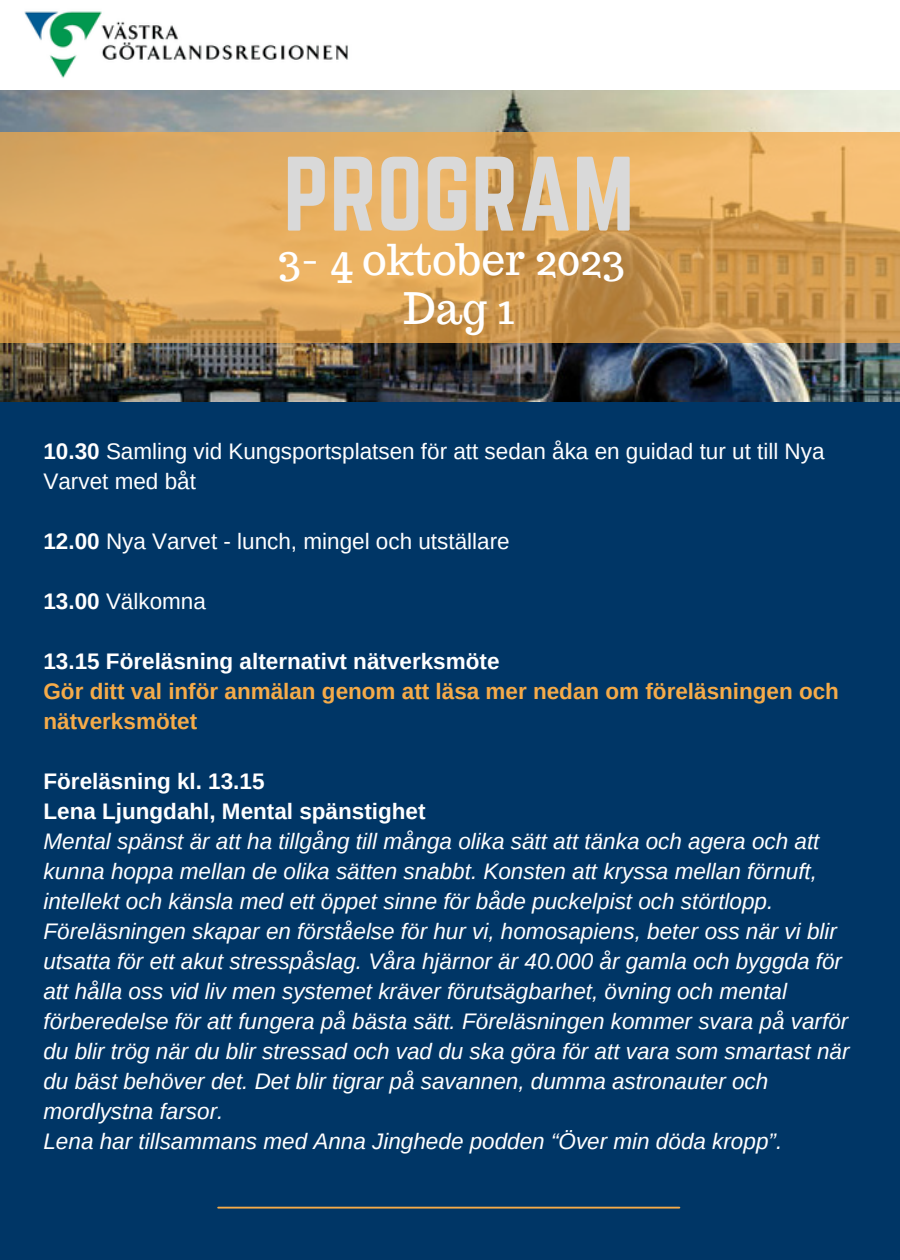
<style>
.page{position:relative;width:900px;height:1260px;background:#003666}
.page>*{position:absolute;margin:0;border:0;box-sizing:border-box;transform-origin:0 0}
.t1{font:92.5px "Norwester";color:#d9d9d9}
.t2{font:42.5px "Trocchi";color:#fff}
.t3{font:italic 22.5px/30px "Arimo";color:#fff}
.t4{font:22.5px/30px "Arimo";color:#fff}
.t5{font:700 22.5px "Arimo";color:#fff}
.t6{font:700 22.5px/30px "Arimo";color:#f5ab49}
.s1{font-weight:700}
</style>
<div class="page">
<div style="left:0;top:0;width:900px;height:90px;background:#fff"></div>
<img style="left:24px;top:11px;width:324px;height:67px">
<img style="left:0;top:90px;width:900px;height:311px">
<svg style="left:0;top:132px;width:900px;height:211px"></svg>
<hr style="left:218px;top:1207px;width:461px;height:2px;background:#f5ab49">
<p class="t1" style="left:283px;top:138px;width:353px">PROGRAM</p>
<p class="t2" style="left:278px;top:232px;width:348px">3- 4 oktober 2023</p>
<p class="t2" style="left:403px;top:281px;width:112px">Dag 1</p>
<p class="t4" style="left:43px;top:436px;width:783px"><span class="s1">10.30</span> Samling vid Kungsportsplatsen för att sedan åka en guidad tur ut till Nya<br>Varvet med båt</p>
<p class="t4" style="left:43px;top:526px;width:468px"><span class="s1">12.00</span> Nya Varvet - lunch, mingel och utställare</p>
<p class="t4" style="left:43px;top:586px;width:164px"><span class="s1">13.00</span> Välkomna</p>
<p class="t5" style="left:43px;top:648px;width:458px">13.15 Föreläsning alternativt nätverksmöte</p>
<p class="t6" style="left:43px;top:676px;width:797px">Gör ditt val inför anmälan genom att läsa mer nedan om föreläsningen och nätverksmötet</p>
<p class="t5" style="left:43px;top:768px;width:223px">Föreläsning kl. 13.15</p>
<p class="t5" style="left:43px;top:798px;width:384px">Lena Ljungdahl, Mental spänstighet</p>
<p class="t3" style="left:43px;top:826px;width:808px">Mental spänst är att ha tillgång till många olika sätt att tänka och agera och att kunna hoppa mellan de olika sätten snabbt. Konsten att kryssa mellan förnuft, intellekt och känsla med ett öppet sinne för både puckelpist och störtlopp.<br>Föreläsningen skapar en förståelse för hur vi, homosapiens, beter oss när vi blir utsatta för ett akut stresspåslag. Våra hjärnor är 40.000 år gamla och byggda för att hålla oss vid liv men systemet kräver förutsägbarhet, övning och mental förberedelse för att fungera på bästa sätt. Föreläsningen kommer svara på varför du blir trög när du blir stressad och vad du ska göra för att vara som smartast när du bäst behöver det. Det blir tigrar på savannen, dumma astronauter och mordlystna farsor.</p>
<p class="t3" style="left:43px;top:1126px;width:740px">Lena har tillsammans med Anna Jinghede podden “Över min döda kropp”.</p>
</div>
